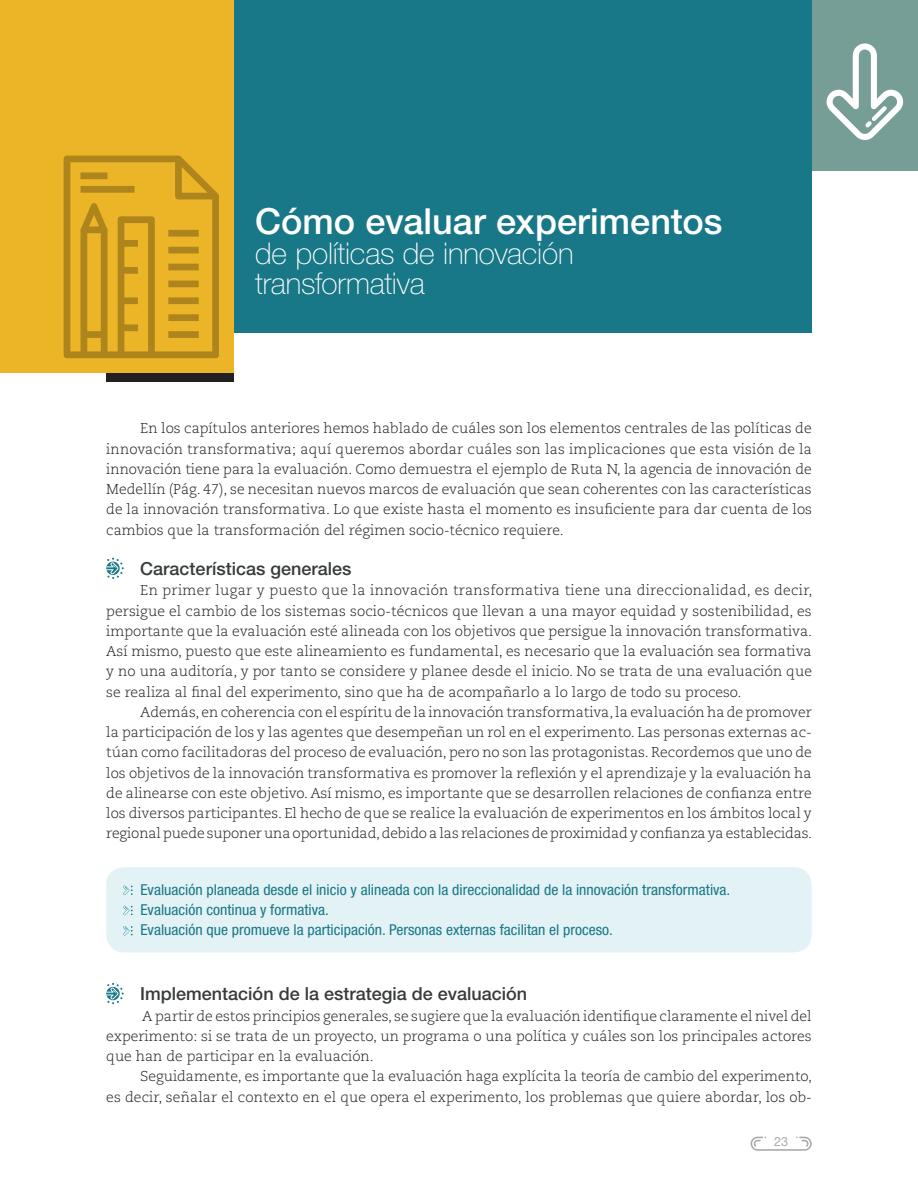
<style>
.page{position:relative;width:918px;height:1188px;background:#fff}
.page>*{position:absolute;margin:0;border:0;box-sizing:border-box;transform-origin:0 0}
.titu_2{font:500 36px "Helvetica Neue LT Std";color:#fff}
.titu_1{font:100 30px/30px "Helvetica Neue LT Std";letter-spacing:-.01em;color:#fff}
.Sub_1{font:500 18px "Helvetica Neue LT Std";color:#383b3b}
.Rec_tex_bullet{font:condensed 15px "Helvetica Neue LT Std";color:#197888;scale:1.05 1}
.texto{font:300 14.25px/20.2px "Caecilia LT Std";color:#231f20;text-align:justify}
.t1{font:12.75px "Helvetica Neue LT Std";color:#a8a9ad}
</style>
<div class="page">
<svg style="left:751px;top:1137px;width:61px;height:14px"></svg>
<svg style="left:106px;top:558px;width:18px;height:21px"></svg>
<svg style="left:106px;top:983px;width:18px;height:21px"></svg>
<div style="left:812px;top:0;width:106px;height:170px;background:#779e96"></div>
<div style="left:106px;top:0;width:706px;height:332px;background:#197888"></div>
<div style="left:0;top:0;width:234px;height:373px;background:#ebb527"></div>
<svg style="left:826px;top:43px;width:77px;height:97px"></svg>
<div style="left:106px;top:373px;width:128px;height:8px;background:#231f20"></div>
<svg style="left:64px;top:156px;width:155px;height:202px"></svg>
<div style="left:106px;top:867px;width:706px;height:85px;background:#e2f2f5;border-radius:18px"></div>
<svg style="left:123px;top:886px;width:10px;height:9px"></svg>
<svg style="left:123px;top:906px;width:10px;height:9px"></svg>
<svg style="left:123px;top:926px;width:10px;height:9px"></svg>
<p class="titu_2" style="left:255px;top:200px;width:469px">Cómo evaluar experimentos</p>
<p class="titu_1" style="left:255px;top:238px;width:320px">de políticas de innovación transformativa</p>
<p class="texto" style="left:106px;top:419px;width:707px;text-indent:34px">En los capítulos anteriores hemos hablado de cuáles son los elementos centrales de las políticas de innovación transformativa; aquí queremos abordar cuáles son las implicaciones que esta visión de la innovación tiene para la evaluación. Como demuestra el ejemplo de Ruta N, la agencia de innovación de Medellín (Pág. 47), se necesitan nuevos marcos de evaluación que sean coherentes con las características de la innovación transformativa. Lo que existe hasta el momento es insuficiente para dar cuenta de los cambios que la transformación del régimen socio-técnico requiere.</p>
<p class="Sub_1" style="left:140px;top:558px;width:213px">Características generales</p>
<p class="texto" style="left:106px;top:581px;width:708px;text-indent:34px">En primer lugar y puesto que la innovación transformativa tiene una direccionalidad, es decir, persigue el cambio de los sistemas socio-técnicos que llevan a una mayor equidad y sostenibilidad, es importante que la evaluación esté alineada con los objetivos que persigue la innovación transformativa.<br>Así mismo, puesto que este alineamiento es fundamental, es necesario que la evaluación sea formativa y no una auditoría, y por tanto se considere y planee desde el inicio. No se trata de una evaluación que se realiza al final del experimento, sino que ha de acompañarlo a lo largo de todo su proceso.</p>
<p class="texto" style="left:106px;top:702px;width:707px;text-indent:34px">Además, en coherencia con el espíritu de la innovación transformativa, la evaluación ha de promover la participación de los y las agentes que desempeñan un rol en el experimento. Las personas externas ac&shy;túan como facilitadoras del proceso de evaluación, pero no son las protagonistas. Recordemos que uno de los objetivos de la innovación transformativa es promover la reflexión y el aprendizaje y la evaluación ha de alinearse con este objetivo. Así mismo, es importante que se desarrollen relaciones de confianza entre los diversos participantes. El hecho de que se realice la evaluación de experimentos en los ámbitos local y regional puede suponer una oportunidad, debido a las relaciones de proximidad y confianza ya establecidas.</p>
<p class="Rec_tex_bullet" style="left:140px;top:881px;width:563px">Evaluación planeada desde el inicio y alineada con la direccionalidad de la innovación transformativa.</p>
<p class="Rec_tex_bullet" style="left:140px;top:901px;width:181px">Evaluación continua y formativa.</p>
<p class="Rec_tex_bullet" style="left:140px;top:921px;width:452px">Evaluación que promueve la participación. Personas externas facilitan el proceso.</p>
<p class="Sub_1" style="left:140px;top:983px;width:388px">Implementación de la estrategia de evaluación</p>
<p class="texto" style="left:106px;top:1006px;width:707px;text-indent:36px">A partir de estos principios generales, se sugiere que la evaluación identifique claramente el nivel del experimento: si se trata de un proyecto, un programa o una política y cuáles son los principales actores que han de participar en la evaluación.</p>
<p class="texto" style="left:106px;top:1067px;width:707px;text-align:right">Seguidamente, es importante que la evaluación haga explícita la teoría de cambio del experimento,<br>es decir, señalar el contexto en el que opera el experimento, los problemas que quiere abordar, los ob-</p>
<p class="t1" style="left:774px;top:1134px;width:16px">23</p>
</div>
